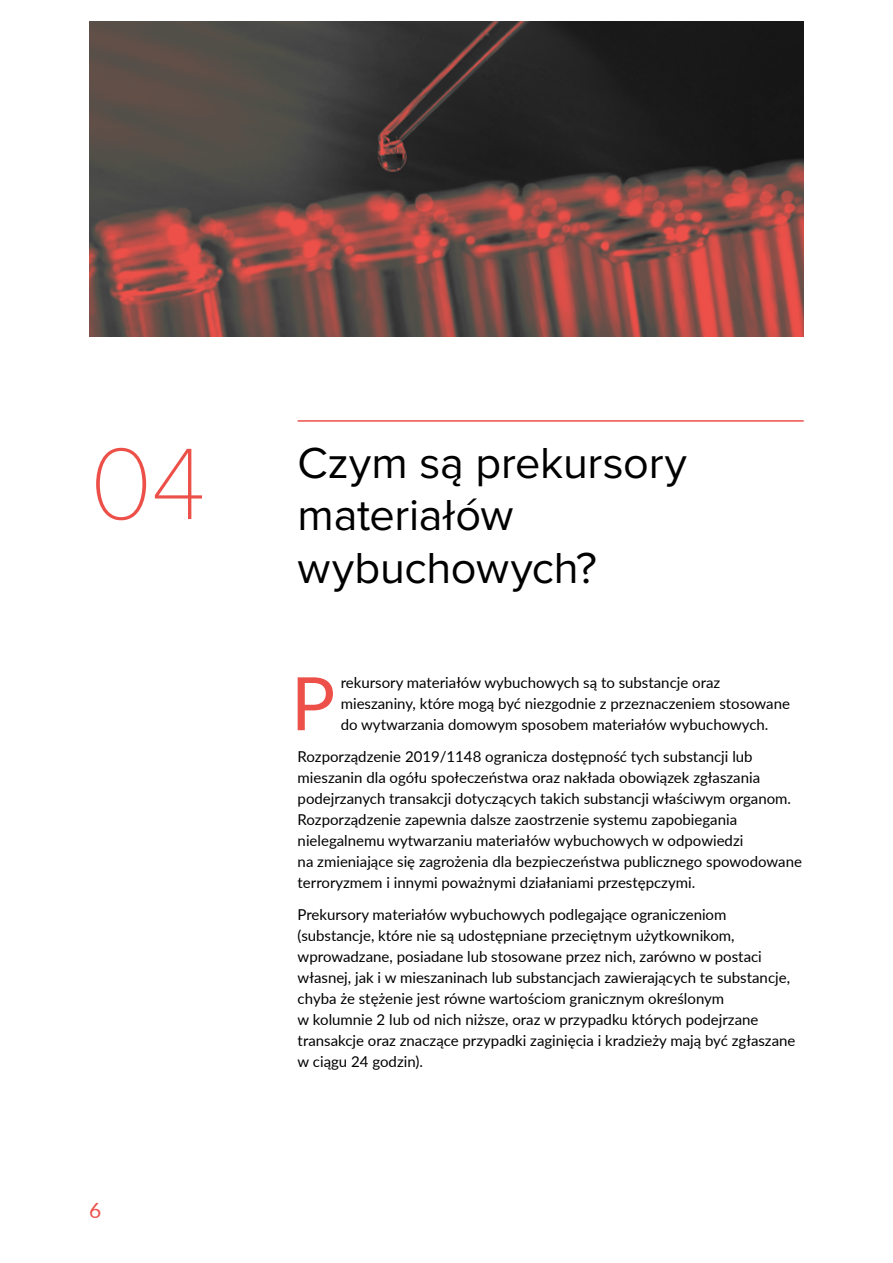
<style>
.page{position:relative;width:893px;height:1263px;background:#fff}
.page>*{position:absolute;margin:0;border:0;box-sizing:border-box;transform-origin:0 0}
.t1{font:100 105.3px "Proxima Nova T";color:#ec5049}
.t2{font:73.8px "Lato";color:#ec5049}
.t3{font:45px/52.7px "Proxima Nova";letter-spacing:-.005em;color:#000}
.t4{font:21px "Lato";color:#ec5049}
.t5{font:15px/21px "Lato";color:#000}
</style>
<div class="page">
<hr style="left:298px;top:420px;width:506px;height:2px;background:#ec5049">
<img style="left:89px;top:21px;width:715px;height:316px">
<h1 class="t1" style="left:89px;top:405px;width:118px">04</h1>
<h3 class="t4" style="left:89px;top:1195px;width:14px">6</h3>
<h3 class="t3" style="left:298px;top:434px;width:391px">Czym są prekursory materiałów wybuchowych?</h3>
<h2 class="t2" style="left:291px;top:650px;width:46px">P</h2>
<p class="t5" style="left:341px;top:671px;width:451px">rekursory materiałów wybuchowych są to substancje oraz mieszaniny, które mogą być niezgodnie z przeznaczeniem stosowane do wytwarzania domowym sposobem materiałów wybuchowych.</p>
<p class="t5" style="left:298px;top:745px;width:506px">Rozporządzenie 2019/1148 ogranicza dostępność tych substancji lub mieszanin dla ogółu społeczeństwa oraz nakłada obowiązek zgłaszania podejrzanych transakcji dotyczących takich substancji właściwym organom.<br>Rozporządzenie zapewnia dalsze zaostrzenie systemu zapobiegania nielegalnemu wytwarzaniu materiałów wybuchowych w odpowiedzi<br>na zmieniające się zagrożenia dla bezpieczeństwa publicznego spowodowane terroryzmem i innymi poważnymi działaniami przestępczymi.</p>
<p class="t5" style="left:298px;top:903px;width:499px">Prekursory materiałów wybuchowych podlegające ograniczeniom (substancje, które nie są udostępniane przeciętnym użytkownikom, wprowadzane, posiadane lub stosowane przez nich, zarówno w postaci własnej, jak i w mieszaninach lub substancjach zawierających te substancje, chyba że stężenie jest równe wartościom granicznym określonym<br>w kolumnie 2 lub od nich niższe, oraz w przypadku których podejrzane transakcje oraz znaczące przypadki zaginięcia i kradzieży mają być zgłaszane w ciągu 24 godzin).</p>
</div>
